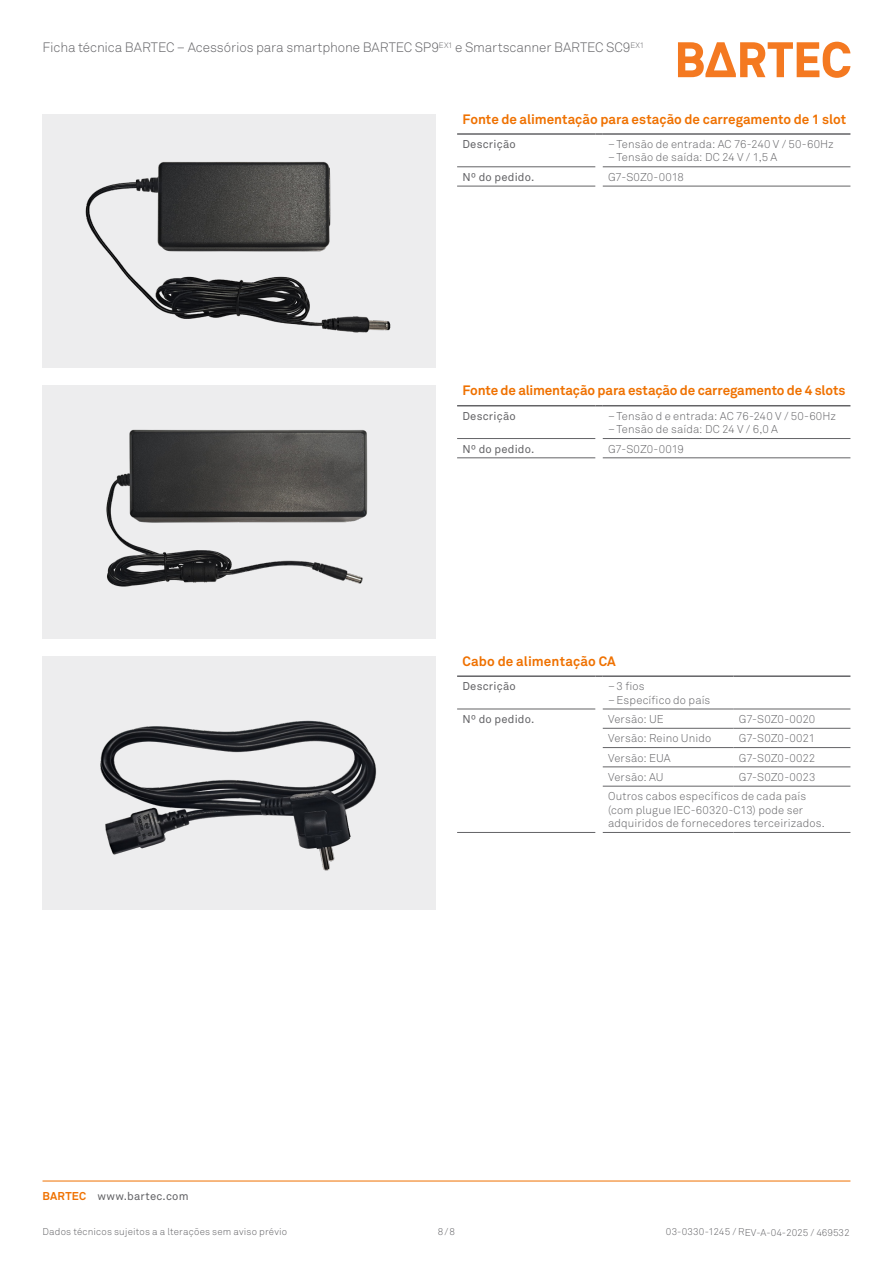
<style>
.page{position:relative;width:893px;height:1263px;background:#fff}
.page>*{position:absolute;margin:0;border:0;box-sizing:border-box;transform-origin:0 0}
.Tab_01_Headline_9{font:700 13.5px "Akkurat Pro";letter-spacing:-.005em;color:#ef7100}
.t1{font:300 13.5px "Akkurat Pro";letter-spacing:-.01em;color:#636366}
.Tab_03_Copy_7_5{font:300 11.25px "Akkurat Pro";letter-spacing:.01em;color:#636366}
.Tab_03_Copy_Legend_7_5{font:11.25px "Akkurat Pro";letter-spacing:.015em;color:#636366}
.Tab_03_Copy_7_5-2{font:300 11.25px "Akkurat Pro";letter-spacing:-.01em;color:#636366}
.t2{font:300 9.75px "Akkurat Pro";letter-spacing:.015em;color:#636366}
.s1{font-weight:700;color:#ef7100}
</style>
<div class="page">
<svg style="left:678px;top:42px;width:172px;height:36px"></svg>
<hr style="left:43px;top:1181px;width:807px;height:1px;background:#ef7100">
<div style="left:43px;top:386px;width:393px;height:253px;background:#ededee"></div>
<div style="left:43px;top:115px;width:393px;height:253px;background:#ededee"></div>
<div style="left:43px;top:657px;width:393px;height:253px;background:#ededee"></div>
<hr style="left:457px;top:186px;width:138px;height:1px;background:#636366">
<hr style="left:603px;top:133px;width:247px;height:2px;background:#636366">
<hr style="left:603px;top:166px;width:247px;height:1px;background:#636366">
<hr style="left:603px;top:186px;width:247px;height:1px;background:#636366">
<svg style="left:457px;top:133px;width:146px;height:53px"></svg>
<hr style="left:603px;top:675px;width:130px;height:2px;background:#636366">
<hr style="left:733px;top:675px;width:117px;height:2px;background:#636366">
<hr style="left:603px;top:709px;width:130px;height:1px;background:#636366">
<hr style="left:733px;top:709px;width:117px;height:1px;background:#636366">
<hr style="left:603px;top:728px;width:130px;height:1px;background:#636366">
<hr style="left:733px;top:728px;width:117px;height:1px;background:#636366">
<hr style="left:603px;top:747px;width:130px;height:1px;background:#636366">
<hr style="left:733px;top:747px;width:117px;height:1px;background:#636366">
<hr style="left:603px;top:766px;width:130px;height:1px;background:#636366">
<hr style="left:733px;top:766px;width:117px;height:1px;background:#636366">
<svg style="left:457px;top:675px;width:146px;height:112px"></svg>
<hr style="left:457px;top:709px;width:138px;height:1px;background:#636366">
<hr style="left:457px;top:832px;width:138px;height:1px;background:#636366">
<hr style="left:603px;top:786px;width:130px;height:1px;background:#636366">
<hr style="left:733px;top:786px;width:117px;height:1px;background:#636366">
<hr style="left:603px;top:832px;width:130px;height:1px;background:#636366">
<hr style="left:733px;top:832px;width:117px;height:1px;background:#636366">
<hr style="left:603px;top:405px;width:247px;height:1px;background:#636366">
<hr style="left:603px;top:438px;width:247px;height:1px;background:#636366">
<hr style="left:603px;top:457px;width:247px;height:1px;background:#636366">
<svg style="left:457px;top:405px;width:146px;height:53px"></svg>
<img style="left:100px;top:720px;width:277px;height:151px">
<img style="left:106px;top:429px;width:262px;height:158px">
<img style="left:85px;top:161px;width:306px;height:172px">
<p class="t1" style="left:43px;top:39px;width:603px">Ficha técnica BARTEC – Acessórios para smartphone BARTEC SP9<sup>EX1</sup> e Smartscanner BARTEC SC9<sup>EX1</sup></p>
<p class="Tab_01_Headline_9" style="left:462px;top:111px;width:385px">Fonte de alimentação para estação de carregamento de 1 slot</p>
<p class="Tab_03_Copy_Legend_7_5" style="left:462px;top:137px;width:55px">Descrição</p>
<p class="Tab_03_Copy_7_5" style="left:608px;top:137px;width:227px">–Tensão de entrada: AC 76-240 V / 50-60Hz</p>
<p class="Tab_03_Copy_7_5" style="left:608px;top:151px;width:171px">–Tensão de saída: DC 24 V / 1,5 A</p>
<p class="Tab_03_Copy_Legend_7_5" style="left:462px;top:170px;width:73px">Nº do pedido.</p>
<p class="Tab_03_Copy_7_5-2" style="left:608px;top:170px;width:77px">G7-S0Z0-0018</p>
<p class="Tab_01_Headline_9" style="left:462px;top:382px;width:384px">Fonte de alimentação para estação de carregamento de 4 slots</p>
<p class="Tab_03_Copy_Legend_7_5" style="left:462px;top:409px;width:55px">Descrição</p>
<p class="Tab_03_Copy_7_5" style="left:608px;top:409px;width:229px">–Tensão d e entrada: AC 76-240 V / 50-60Hz</p>
<p class="Tab_03_Copy_7_5" style="left:608px;top:423px;width:171px">–Tensão de saída: DC 24 V / 6,0 A</p>
<p class="Tab_03_Copy_Legend_7_5" style="left:462px;top:442px;width:73px">Nº do pedido.</p>
<p class="Tab_03_Copy_7_5-2" style="left:608px;top:442px;width:77px">G7-S0Z0-0019</p>
<p class="Tab_01_Headline_9" style="left:462px;top:653px;width:155px">Cabo de alimentação CA</p>
<p class="Tab_03_Copy_Legend_7_5" style="left:462px;top:680px;width:55px">Descrição</p>
<p class="Tab_03_Copy_7_5" style="left:608px;top:679px;width:38px">–3 fios</p>
<p class="Tab_03_Copy_7_5" style="left:608px;top:693px;width:104px">–Específico do país</p>
<p class="Tab_03_Copy_Legend_7_5" style="left:462px;top:712px;width:73px">Nº do pedido.</p>
<p class="Tab_03_Copy_7_5" style="left:608px;top:712px;width:57px">Versão: UE</p>
<p class="Tab_03_Copy_7_5" style="left:739px;top:712px;width:78px">G7-S0Z0-0020</p>
<p class="Tab_03_Copy_7_5" style="left:608px;top:732px;width:105px">Versão: Reino Unido</p>
<p class="Tab_03_Copy_7_5" style="left:739px;top:732px;width:78px">G7-S0Z0-0021</p>
<p class="Tab_03_Copy_7_5" style="left:608px;top:751px;width:64px">Versão: EUA</p>
<p class="Tab_03_Copy_7_5" style="left:739px;top:751px;width:78px">G7-S0Z0-0022</p>
<p class="Tab_03_Copy_7_5" style="left:608px;top:770px;width:57px">Versão: AU</p>
<p class="Tab_03_Copy_7_5" style="left:739px;top:770px;width:78px">G7-S0Z0-0023</p>
<p class="Tab_03_Copy_7_5" style="left:608px;top:789px;width:200px">Outros cabos específicos de cada país</p>
<p class="Tab_03_Copy_7_5" style="left:608px;top:803px;width:197px">(com plugue IEC-60320-C13) pode ser</p>
<p class="Tab_03_Copy_7_5" style="left:608px;top:816px;width:218px">adquiridos de fornecedores terceirizados.</p>
<p class="Tab_03_Copy_Legend_7_5" style="left:43px;top:1189px;width:148px"><span class="s1">BARTEC</span> www.bartec.com</p>
<p class="t2" style="left:43px;top:1226px;width:246px">Dados técnicos sujeitos a a lterações sem aviso prévio</p>
<p class="t2" style="left:438px;top:1226px;width:19px">8/8</p>
<p class="t2" style="left:666px;top:1226px;width:185px">03-0330-1245 / REV-A-04-2025 / 469532</p>
</div>
